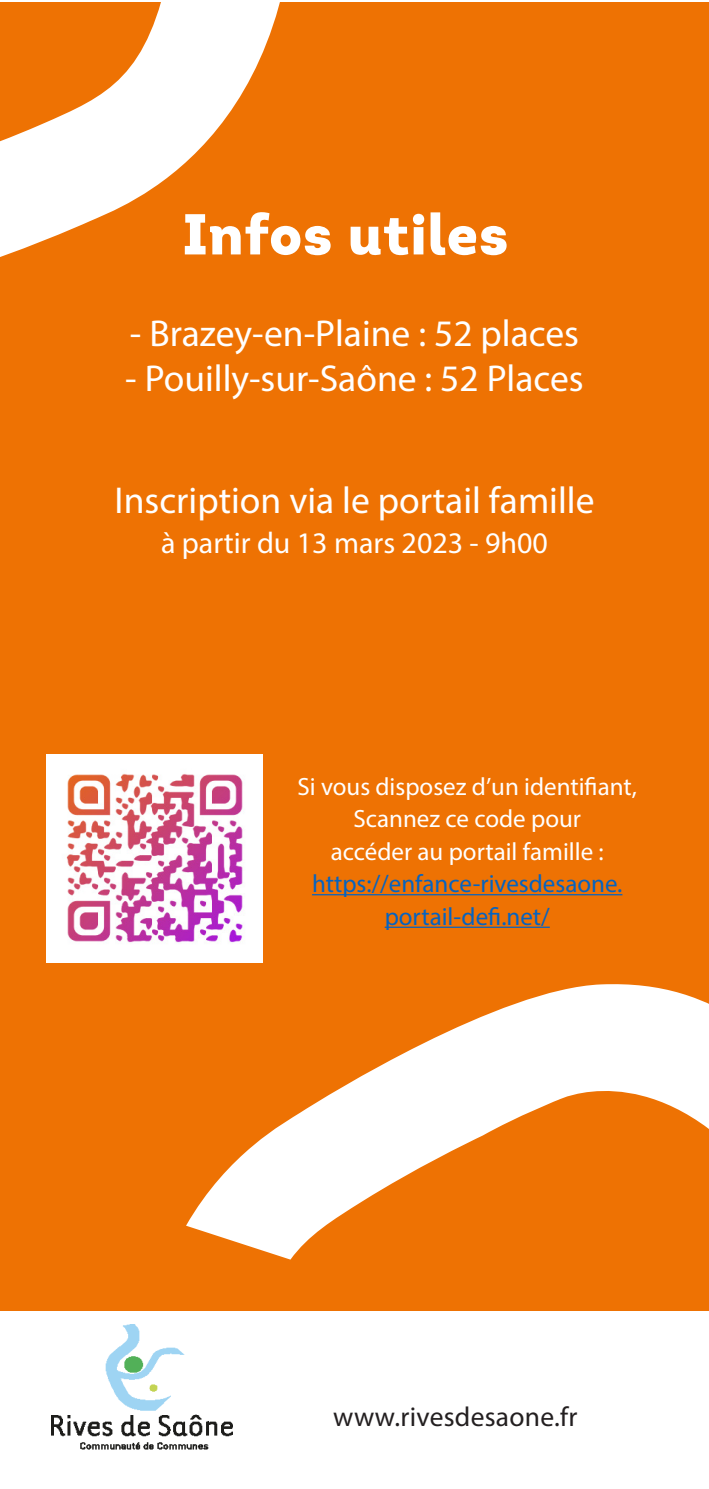
<style>
.page{position:relative;width:709px;height:1489px;background:#fff}
.page>*{position:absolute;margin:0;border:0;box-sizing:border-box;transform-origin:0 0}
.t1{font:900 57.5px "Intro";letter-spacing:.01em;color:#fff}
.t2{font:37.5px "Myriad Pro";color:#fff}
.t3{font:30px "Myriad Pro";color:#fff}
.t4{font:27.5px "Myriad Pro";letter-spacing:.01em;color:#231f20}
.t5{font:25px/32.5px "Myriad Pro";color:#0563c1;text-align:center}
.t6{font:25px "Myriad Pro";color:#fff}
.s1{color:#fff}
</style>
<div class="page">
<div style="left:0;top:2px;width:709px;height:1311px;background:#ee7203"></div>
<div style="left:0;top:1311px;width:709px;height:177px;background:#fff"></div>
<svg style="left:0;top:2px;width:280px;height:255px"></svg>
<svg style="left:186px;top:984px;width:523px;height:276px"></svg>
<img style="left:51px;top:1324px;width:181px;height:126px">
<img style="left:46px;top:754px;width:216px;height:208px">
<hr style="left:312px;top:894px;width:310px;height:1px;background:#0563c1">
<hr style="left:384px;top:926px;width:166px;height:1px;background:#0563c1">
<p class="t1" style="left:182px;top:196px;width:328px">Infos utiles</p>
<p class="t2" style="left:130px;top:310px;width:450px">- Brazey-en-Plaine : 52 places</p>
<p class="t2" style="left:125px;top:355px;width:460px">- Pouilly-sur-Saône : 52 Places</p>
<p class="t2" style="left:114px;top:477px;width:481px">Inscription via le portail famille</p>
<p class="t3" style="left:161px;top:524px;width:388px">à partir du 13 mars 2023 - 9h00</p>
<p class="t6" style="left:297px;top:770px;width:341px">Si vous disposez d’un identifiant,</p>
<p class="t5" style="left:312px;top:802px;width:312px"><span class="s1">Scannez ce code pour accéder au portail famille : </span>https://enfance-rivesdesaone. portail-defi.net/</p>
<p class="t4" style="left:333px;top:1400px;width:246px">www.rivesdesaone.fr</p>
</div>
